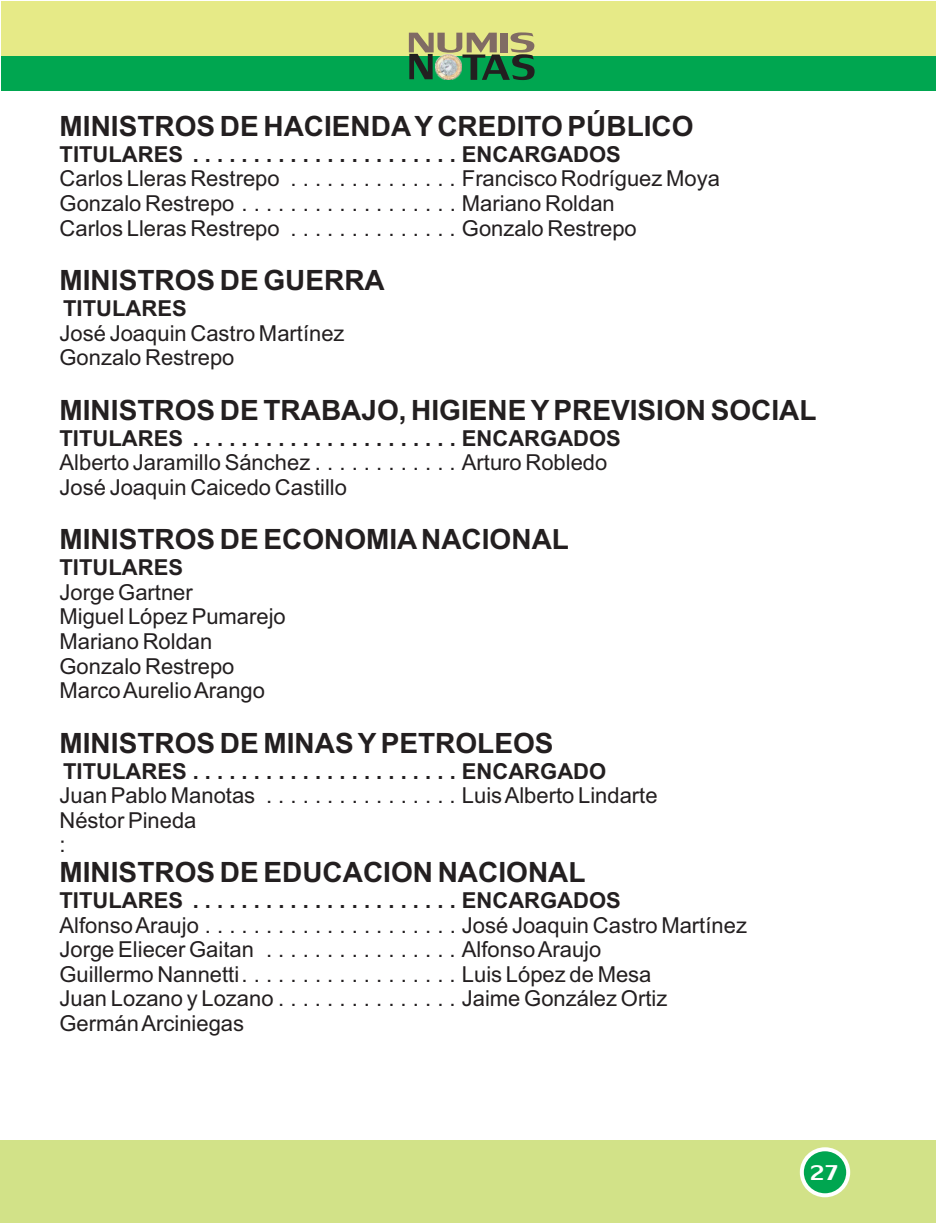
<style>
.page{position:relative;width:936px;height:1224px;background:#fff}
.page>*{position:absolute;margin:0;border:0;box-sizing:border-box;transform-origin:0 0}
.t1{font:54.4px "Lily UPC";color:#231f20;scale:1.16 1}
.t2{font:42.4px "Lily UPC";color:#806b64;scale:1.58 1}
.t3{font:31.8px "Lily UPC";color:#fff}
.t4{font:700 28px "Arial";color:#231f20}
.t5{font:22px/24.6px "Arial";color:#231f20}
.t6{font:700 22px "Arial";color:#231f20}
</style>
<div class="page">
<div style="left:0;top:1141px;width:935px;height:82px;background:#d2e288"></div>
<svg style="left:799px;top:1147px;width:51px;height:50px;background:#4dc082"></svg>
<div style="left:1px;top:1px;width:934px;height:55px;background:#e6ea87"></div>
<div style="left:1px;top:56px;width:934px;height:34px;background:#00a650"></div>
<svg style="left:409px;top:54px;width:23px;height:25px"></svg>
<img style="left:436px;top:54px;width:26px;height:26px">
<h2 class="t2" style="left:406px;top:24px;width:83px">NUMIS</h2>
<h1 class="t1" style="left:462px;top:43px;width:65px">TAS</h1>
<p class="t4" style="left:60px;top:116px;width:635px">MINISTROS DE HACIENDA Y CREDITO PÚBLICO</p>
<p class="t6" style="left:60px;top:146px;width:563px">TITULARES ......................ENCARGADOS</p>
<p class="t5" style="left:60px;top:168px;width:662px">Carlos Lleras Restrepo . . . . . . . . . . . . . . Francisco Rodríguez Moya<br>Gonzalo Restrepo . . . . . . . . . . . . . . . . . . Mariano Roldan<br>Carlos Lleras Restrepo . . . . . . . . . . . . . . Gonzalo Restrepo</p>
<p class="t4" style="left:59px;top:270px;width:327px">MINISTROS DE GUERRA</p>
<p class="t6" style="left:63px;top:300px;width:125px">TITULARES</p>
<p class="t5" style="left:59px;top:323px;width:286px">José Joaquin Castro Martínez<br>Gonzalo Restrepo</p>
<p class="t4" style="left:59px;top:399px;width:758px">MINISTROS DE TRABAJO, HIGIENE Y PREVISION SOCIAL</p>
<p class="t6" style="left:59px;top:430px;width:563px">TITULARES ......................ENCARGADOS</p>
<p class="t5" style="left:59px;top:452px;width:549px">Alberto Jaramillo Sánchez . . . . . . . . . . . . Arturo Robledo<br>José Joaquin Caicedo Castillo</p>
<p class="t4" style="left:59px;top:529px;width:511px">MINISTROS DE ECONOMIA NACIONAL</p>
<p class="t6" style="left:59px;top:559px;width:125px">TITULARES</p>
<p class="t5" style="left:59px;top:582px;width:228px">Jorge Gartner<br>Miguel López Pumarejo<br>Mariano Roldan<br>Gonzalo Restrepo<br>Marco Aurelio Arango</p>
<p class="t4" style="left:59px;top:732px;width:495px">MINISTROS DE MINAS Y PETROLEOS</p>
<p class="t6" style="left:63px;top:763px;width:544px">TITULARES......................ENCARGADO</p>
<p class="t5" style="left:59px;top:785px;width:599px">Juan Pablo Manotas . . . . . . . . . . . . . . . . Luis Alberto Lindarte<br>Néstor Pineda<br>:</p>
<p class="t4" style="left:59px;top:862px;width:527px">MINISTROS DE EDUCACION NACIONAL</p>
<p class="t6" style="left:59px;top:892px;width:563px">TITULARES ......................ENCARGADOS</p>
<p class="t5" style="left:59px;top:915px;width:689px">Alfonso Araujo . . . . . . . . . . . . . . . . . . . . . José Joaquin Castro Martínez Jorge Eliecer Gaitan . . . . . . . . . . . . . . . . Alfonso Araujo<br>Guillermo Nannetti. . . . . . . . . . . . . . . . . . Luis López de Mesa<br>Juan Lozano y Lozano . . . . . . . . . . . . . . . Jaime González Ortiz Germán Arciniegas</p>
<h3 class="t3" style="left:810px;top:1158px;width:30px">27</h3>
</div>
